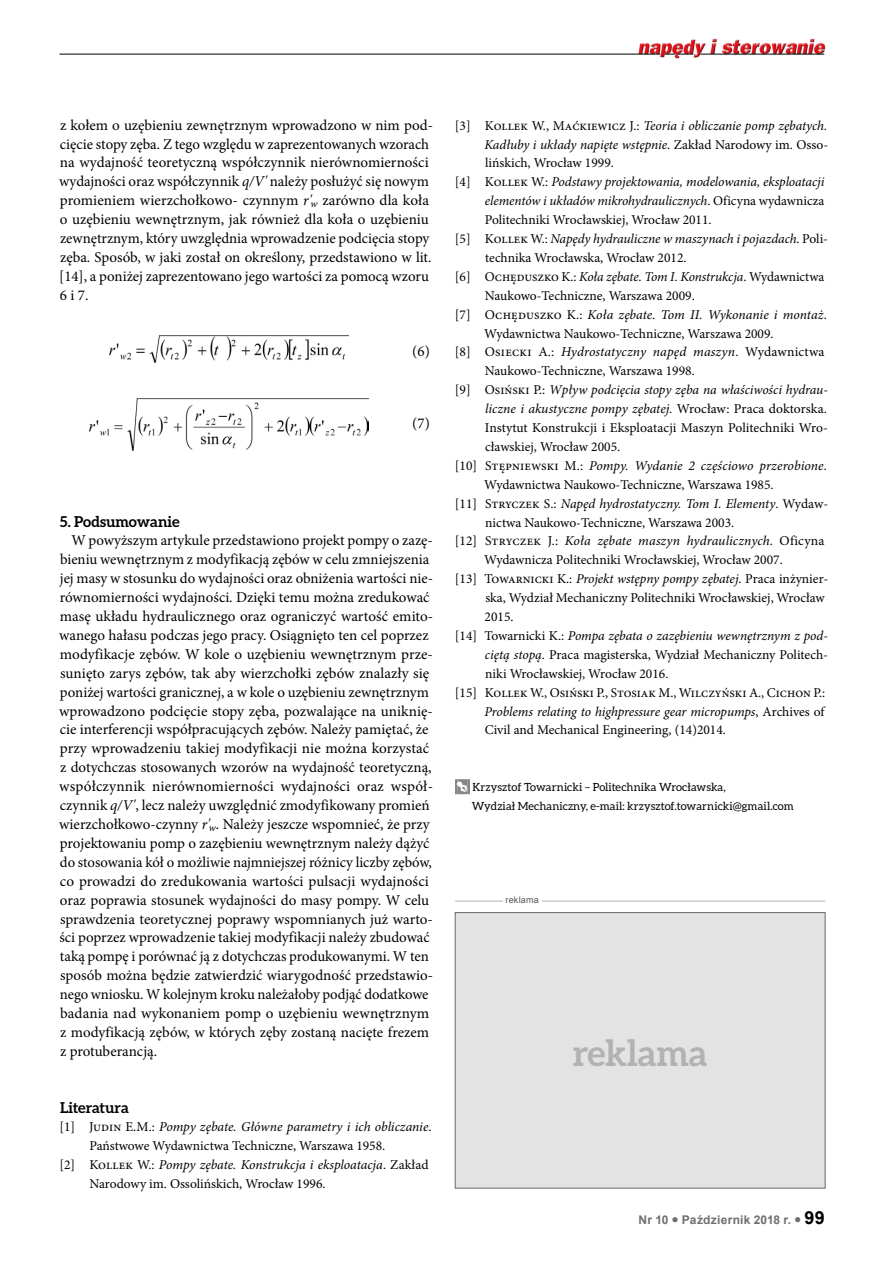
<style>
.page{position:relative;width:893px;height:1263px;background:#fff}
.page>*{position:absolute;margin:0;border:0;box-sizing:border-box;transform-origin:0 0}
.t1{font:700 36px "Aleo";letter-spacing:-.005em;color:#b3b2b2}
.t2{font:15px/18.9px "Minion Pro";color:#000}
.t3{font:700 15px "Aleo";letter-spacing:-.005em;color:#000}
.t4{font:italic 13.5px "Minion Pro";letter-spacing:-.005em;color:#000}
.t5{font:13.5px "Minion Pro";color:#000}
.t6{font:13.5px "Minion Pro";letter-spacing:-.025em;color:#000}
.t7{font:13.5px "Minion Pro";letter-spacing:-.03em;color:#000}
.t8{font:13.5px "Minion Pro";letter-spacing:-.02em;color:#000}
.t9{font:700 12px "Arial";letter-spacing:.02em;color:#706f6f}
.t10{font:11.25px/18.9px "Aleo";letter-spacing:.01em;color:#000}
.t11{font:9px "Arial";letter-spacing:.02em;color:#575756}
.s1{font-style:italic}
.s2{font-style:normal}
.s3{font-size:18px;color:#000}
</style>
<div class="page">
<img style="left:636px;top:38px;width:190px;height:21px">
<hr style="left:60px;top:54px;width:600px;height:1px;background:#000">
<svg style="left:665px;top:54px;width:28px;height:1px"></svg>
<hr style="left:700px;top:54px;width:124px;height:1px;background:#000">
<img style="left:110px;top:336px;width:238px;height:27px">
<img style="left:89px;top:398px;width:280px;height:53px">
<div style="left:455px;top:912px;width:370px;height:276px;background:#e3e3e3;border:1px solid #686868"></div>
<hr style="left:455px;top:901px;width:370px;height:1px;background:#b3b2b2">
<div style="left:503px;top:896px;width:39px;height:10px;background:#fff"></div>
<svg style="left:455px;top:779px;width:15px;height:15px"></svg>
<p class="t2" style="left:59px;top:115px;width:375px">z kołem o uzębieniu zewnętrznym wprowadzono w nim pod&shy;cięcie stopy zęba. Z tego względu w zaprezentowanych wzorach na wydajność teoretyczną współczynnik nierównomierności wydajności oraz współczynnik <span class="s1">q/V'</span> należy posłużyć się nowym promieniem wierzchołkowo- czynnym <span class="s1">r'</span><sub>w</sub> zarówno dla koła o uzębieniu wewnętrznym, jak również dla koła o uzębieniu zewnętrznym, który uwzględnia wprowadzenie podcięcia stopy zęba. Sposób, w jaki został on określony, przedstawiono w lit. [14], a poniżej zaprezentowano jego wartości za pomocą wzoru 6 i 7.</p>
<p class="t2" style="left:412px;top:342px;width:19px">(6)</p>
<p class="t2" style="left:412px;top:414px;width:19px">(7)</p>
<p class="t3" style="left:60px;top:512px;width:121px">5. Podsumowanie</p>
<p class="t2" style="left:59px;top:531px;width:375px;text-indent:12px">W powyższym artykule przedstawiono projekt pompy o zazę&shy;bieniu wewnętrznym z modyfikacją zębów w celu zmniejszenia jej masy w stosunku do wydajności oraz obniżenia wartości nie&shy;równomierności wydajności. Dzięki temu można zredukować masę układu hydraulicznego oraz ograniczyć wartość emito&shy;wanego hałasu podczas jego pracy. Osiągnięto ten cel poprzez modyfikacje zębów. W kole o uzębieniu wewnętrznym prze&shy;sunięto zarys zębów, tak aby wierzchołki zębów znalazły się poniżej wartości granicznej, a w kole o uzębieniu zewnętrznym wprowadzono podcięcie stopy zęba, pozwalające na uniknię&shy;cie interferencji współpracujących zębów. Należy pamiętać, że przy wprowadzeniu takiej modyfikacji nie można korzystać z dotychczas stosowanych wzorów na wydajność teoretyczną, współczynnik nierównomierności wydajności oraz współ&shy;czynnik <span class="s1">q/V'</span>, lecz należy uwzględnić zmodyfikowany promień wierzchołkowo-czynny <span class="s1">r'</span><sub>w</sub>. Należy jeszcze wspomnieć, że przy projektowaniu pomp o zazębieniu wewnętrznym należy dążyć do stosowania kół o możliwie najmniejszej różnicy liczby zębów, co prowadzi do zredukowania wartości pulsacji wydajności oraz poprawia stosunek wydajności do masy pompy. W celu sprawdzenia teoretycznej poprawy wspomnianych już warto&shy;ści poprzez wprowadzenie takiej modyfikacji należy zbudować taką pompę i porównać ją z dotychczas produkowanymi. W ten sposób można będzie zatwierdzić wiarygodność przedstawio&shy;nego wniosku. W kolejnym kroku należałoby podjąć dodatkowe badania nad wykonaniem pomp o uzębieniu wewnętrznym z modyfikacją zębów, w których zęby zostaną nacięte frezem z protuberancją.</p>
<p class="t3" style="left:60px;top:1098px;width:70px">Literatura</p>
<p class="t4" style="left:59px;top:1118px;width:374px"><span class="s2">[1] Judin E.M.:</span> Pompy zębate. Główne parametry i ich obliczanie<span class="s2">.</span></p>
<p class="t8" style="left:89px;top:1137px;width:297px">Państwowe Wydawnictwa Techniczne, Warszawa 1958.</p>
<p class="t4" style="left:59px;top:1156px;width:371px"><span class="s2">[2] Kollek W.:</span> Pompy zębate. Konstrukcja i eksploatacja<span class="s2">. Zakład</span></p>
<p class="t5" style="left:89px;top:1175px;width:238px">Narodowy im. Ossolińskich, Wrocław 1996.</p>
<p class="t4" style="left:455px;top:116px;width:374px"><span class="s2">[3] Kollek W., Maćkiewicz J.:</span> Teoria i obliczanie pomp zębatych.</p>
<p class="t4" style="left:484px;top:135px;width:345px">Kadłuby i układy napięte wstępnie<span class="s2">. Zakład Narodowy im. Osso-</span></p>
<p class="t5" style="left:485px;top:154px;width:130px">lińskich, Wrocław 1999.</p>
<p class="t4" style="left:455px;top:173px;width:371px"><span class="s2">[4] Kollek W.:</span> Podstawy projektowania, modelowania, eksploatacji</p>
<p class="t4" style="left:485px;top:192px;width:341px">elementów i układów mikrohydraulicznych<span class="s2">. Oficyna wydawnicza</span></p>
<p class="t5" style="left:485px;top:211px;width:228px">Politechniki Wrocławskiej, Wrocław 2011.</p>
<p class="t4" style="left:455px;top:229px;width:375px"><span class="s2">[5] Kollek W.:</span> Napędy hydrauliczne w maszynach i pojazdach<span class="s2">. Poli-</span></p>
<p class="t5" style="left:485px;top:249px;width:203px">technika Wrocławska, Wrocław 2012.</p>
<p class="t5" style="left:455px;top:267px;width:371px">[6] Ochęduszko K.: <span class="s1">Koła zębate. Tom I. Konstrukcja</span>. Wydawnictwa</p>
<p class="t5" style="left:485px;top:286px;width:211px">Naukowo-Techniczne, Warszawa 2009.</p>
<p class="t4" style="left:455px;top:305px;width:373px"><span class="s2">[7] Ochęduszko K.:</span> Koła zębate. Tom II. Wykonanie i montaż<span class="s2">.</span></p>
<p class="t6" style="left:484px;top:324px;width:291px">Wydawnictwa Naukowo-Techniczne, Warszawa 2009.</p>
<p class="t5" style="left:455px;top:343px;width:371px">[8] Osiecki A.: <span class="s1">Hydrostatyczny napęd maszyn</span>. Wydawnictwa</p>
<p class="t5" style="left:485px;top:362px;width:211px">Naukowo-Techniczne, Warszawa 1998.</p>
<p class="t4" style="left:455px;top:381px;width:374px"><span class="s2">[9] Osiński P.:</span> Wpływ podcięcia stopy zęba na właściwości hydrau-</p>
<p class="t4" style="left:485px;top:400px;width:343px">liczne i akustyczne pompy zębatej. <span class="s2">Wrocław: Praca doktorska.</span></p>
<p class="t5" style="left:485px;top:419px;width:344px">Instytut Konstrukcji i Eksploatacji Maszyn Politechniki Wro-</p>
<p class="t5" style="left:485px;top:438px;width:136px">cławskiej, Wrocław 2005.</p>
<p class="t4" style="left:455px;top:456px;width:374px"><span class="s2">[10] Stępniewski M.:</span> Pompy. Wydanie 2 częściowo przerobione<span class="s2">.</span></p>
<p class="t6" style="left:484px;top:475px;width:291px">Wydawnictwa Naukowo-Techniczne, Warszawa 1985.</p>
<p class="t4" style="left:455px;top:494px;width:375px"><span class="s2">[11] Stryczek S.:</span> Napęd hydrostatyczny. Tom I. Elementy<span class="s2">. Wydaw-</span></p>
<p class="t5" style="left:485px;top:513px;width:251px">nictwa Naukowo-Techniczne, Warszawa 2003.</p>
<p class="t4" style="left:455px;top:532px;width:371px"><span class="s2">[12] Stryczek J.:</span> Koła zębate maszyn hydraulicznych<span class="s2">. Oficyna</span></p>
<p class="t5" style="left:484px;top:551px;width:300px">Wydawnicza Politechniki Wrocławskiej, Wrocław 2007.</p>
<p class="t5" style="left:455px;top:570px;width:375px">[13] Towarnicki K.: <span class="s1">Projekt wstępny pompy zębatej</span>. Praca inżynier-</p>
<p class="t7" style="left:485px;top:589px;width:341px">ska, Wydział Mechaniczny Politechniki Wrocławskiej, Wrocław</p>
<p class="t5" style="left:485px;top:608px;width:30px">2015.</p>
<p class="t4" style="left:455px;top:626px;width:375px"><span class="s2">[14] Towarnicki K.:</span> Pompa zębata o zazębieniu wewnętrznym z pod-</p>
<p class="t5" style="left:485px;top:645px;width:345px"><span class="s1">ciętą stopą</span>. Praca magisterska, Wydział Mechaniczny Politech-</p>
<p class="t5" style="left:485px;top:664px;width:185px">niki Wrocławskiej, Wrocław 2016.</p>
<p class="t5" style="left:455px;top:683px;width:372px">[15] Kollek W., Osiński P., Stosiak M., Wilczyński A., Cichon P.:</p>
<p class="t4" style="left:484px;top:702px;width:342px">Problems relating to highpressure gear micropumps<span class="s2">, Archives of</span></p>
<p class="t5" style="left:485px;top:721px;width:243px">Civil and Mechanical Engineering, (14)2014.</p>
<p class="t10" style="left:472px;top:778px;width:323px">Krzysztof Towarnicki – Politechnika Wrocławska,<br>Wydział Mechaniczny, e-mail: krzysztof.towarnicki@gmail.com</p>
<p class="t11" style="left:506px;top:894px;width:35px">reklama</p>
<h1 class="t1" style="left:573px;top:1032px;width:136px">reklama</h1>
<p class="t9" style="left:639px;top:1212px;width:188px">Nr 10 ● Październik 2018 r. ● <span class="s3">99</span></p>
</div>
